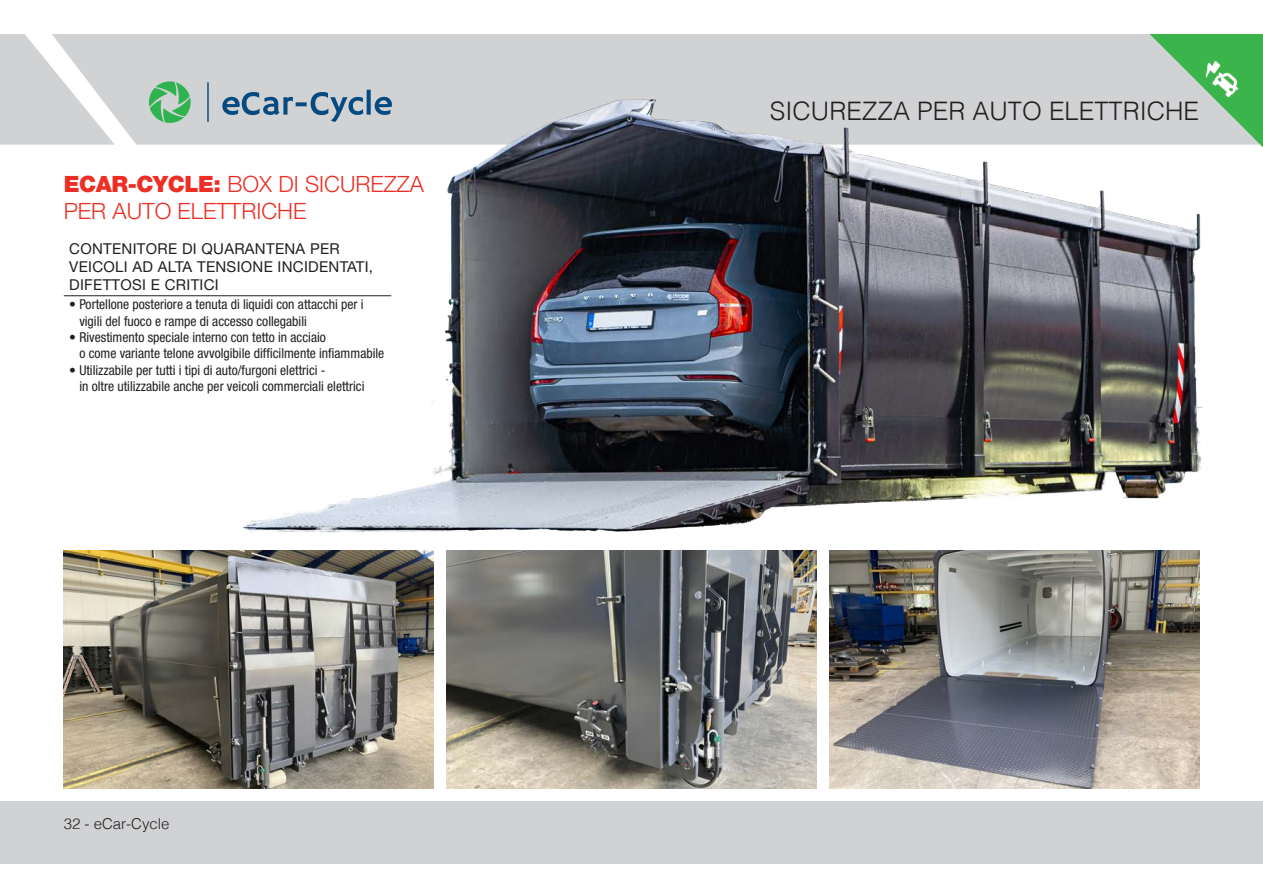
<style>
.page{position:relative;width:1263px;height:893px;background:#fff}
.page>*{position:absolute;margin:0;border:0;box-sizing:border-box;transform-origin:0 0}
.Titolo_Ponte{font:300 25.5px "Helvetica";color:#231f20}
.t1{font:300 22.5px/27px "Helvetica Neue LT Std";color:#ee2e24}
.t2{font:15px/18px "Helvetica Neue LT Std";letter-spacing:.02em;color:#231f20}
.t3{font:300 15px "Helvetica";color:#231f20}
.t4{font:condensed 13.65px/16.4px "Helvetica Neue LT Std";color:#231f20}
.s1{font-weight:900}
</style>
<div class="page">
<div style="left:115px;top:34px;width:1035px;height:111px;background:#d1d2d4"></div>
<svg style="left:0;top:34px;width:115px;height:111px"></svg>
<div style="left:0;top:801px;width:1263px;height:63px;background:#d1d2d4"></div>
<img style="left:1150px;top:34px;width:113px;height:113px">
<img style="left:175px;top:79px;width:1084px;height:582px">
<svg style="left:207px;top:82px;width:2px;height:40px"></svg>
<svg style="left:149px;top:81px;width:42px;height:42px;background:#7ac18d"></svg>
<svg style="left:222px;top:90px;width:170px;height:32px;background:#99adbd"></svg>
<svg style="left:64px;top:238px;width:327px;height:157px"></svg>
<hr style="left:64px;top:295px;width:327px;height:1px;background:#231f20">
<img style="left:64px;top:551px;width:370px;height:238px">
<img style="left:446px;top:551px;width:370px;height:238px">
<img style="left:829px;top:551px;width:370px;height:238px">
<p class="t1" style="left:64px;top:170px;width:362px"><span class="s1">ECAR-CYCLE:</span> BOX DI SICUREZZA<br>PER AUTO ELETTRICHE</p>
<p class="t2" style="left:69px;top:240px;width:305px">CONTENITORE DI QUARANTENA PER<br>VEICOLI AD ALTA TENSIONE INCIDENTATI,<br>DIFETTOSI E CRITICI</p>
<p class="t4" style="left:79px;top:296px;width:286px;text-indent:-10px">• Portellone posteriore a tenuta di liquidi con attacchi per i vigili del fuoco e rampe di accesso collegabili</p>
<p class="t4" style="left:79px;top:329px;width:306px;text-indent:-10px">• Rivestimento speciale interno con tetto in acciaio<br>o come variante telone avvolgibile difficilmente infiammabile</p>
<p class="t4" style="left:79px;top:362px;width:287px;text-indent:-10px">• Utilizzabile per tutti i tipi di auto/furgoni elettrici -<br>in oltre utilizzabile anche per veicoli commerciali elettrici</p>
<p class="t3" style="left:64px;top:811px;width:107px">32 - eCar-Cycle</p>
<p class="Titolo_Ponte" style="left:770px;top:89px;width:431px">SICUREZZA PER AUTO ELETTRICHE</p>
</div>
